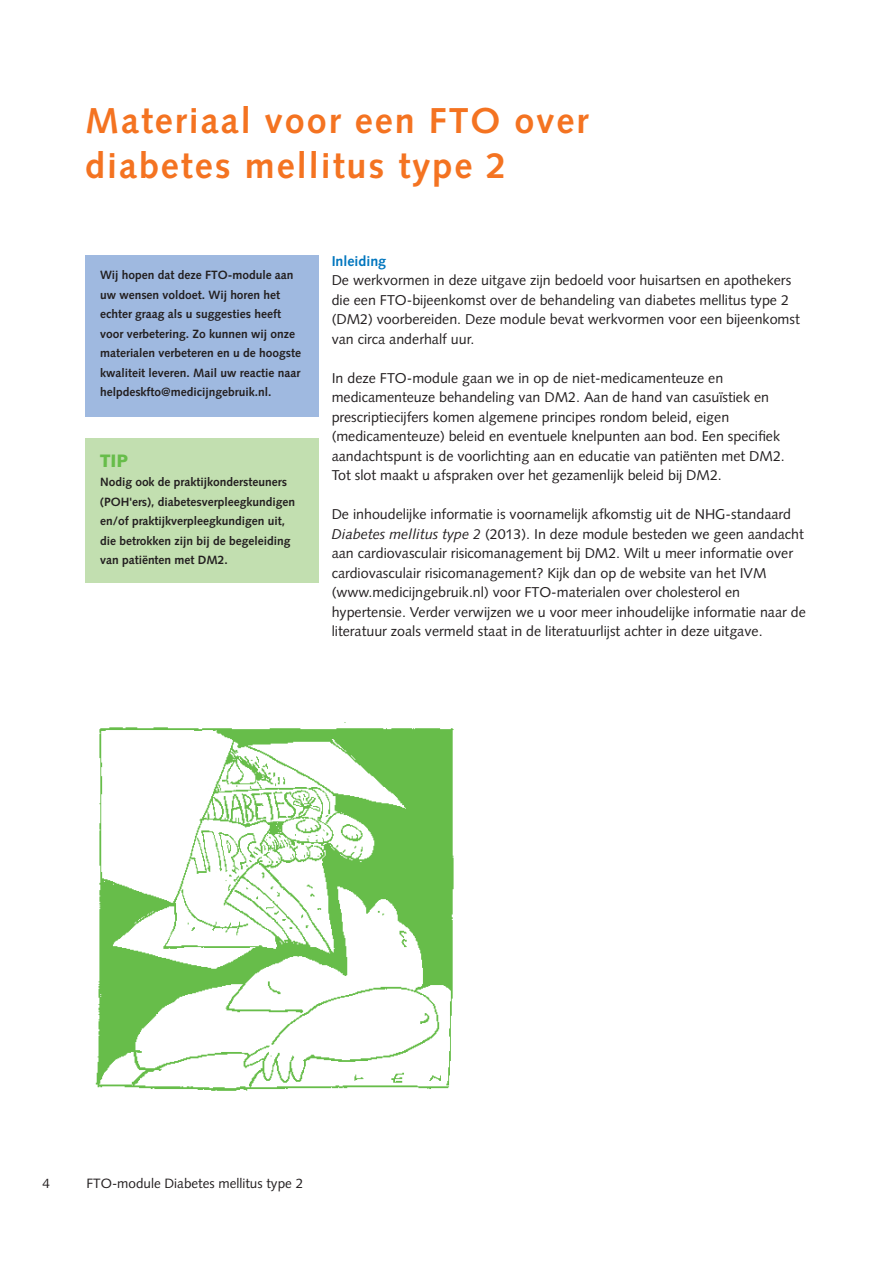
<style>
.page{position:relative;width:893px;height:1263px;background:#fff}
.page>*{position:absolute;margin:0;border:0;box-sizing:border-box;transform-origin:0 0}
.t1{font:700 36px/45px "Syntax";letter-spacing:.055em;color:#f47321}
.t2{font:900 18px "Syntax";color:#67bd4a}
.t3{font:14.25px/19.5px "Syntax";color:#231f20}
.t4{font:700 14.25px "Syntax";color:#0076be}
.t5{font:13.5px "Syntax";color:#231f20}
.t6{font:700 12px/19.5px "Syntax";color:#231f20}
.s1{font-style:italic}
</style>
<div class="page">
<div style="left:85px;top:255px;width:234px;height:162px;background:#9fb9e0"></div>
<img style="left:95px;top:727px;width:359px;height:364px">
<div style="left:85px;top:438px;width:234px;height:145px;background:#c2dfb0"></div>
<h1 class="t1" style="left:85px;top:102px;width:505px">Materiaal voor een FTO over diabetes mellitus type 2</h1>
<p class="t6" style="left:100px;top:266px;width:203px">Wij hopen dat deze FTO-module aan uw wensen voldoet. Wij horen het echter graag als u suggesties heeft voor verbetering. Zo kunnen wij onze materialen verbeteren en u de hoogste kwaliteit leveren. Mail uw reactie naar helpdeskfto@medicijngebruik.nl.</p>
<p class="t2" style="left:100px;top:453px;width:29px">TIP</p>
<p class="t6" style="left:100px;top:473px;width:197px">Nodig ook de praktijkondersteuners (POH'ers), diabetesverpleegkundigen en/of praktijkverpleegkundigen uit, die betrokken zijn bij de begeleiding van patiënten met DM2.</p>
<p class="t4" style="left:332px;top:255px;width:56px">Inleiding</p>
<p class="t3" style="left:332px;top:272px;width:470px">De werkvormen in deze uitgave zijn bedoeld voor huisartsen en apothekers die een FTO-bijeenkomst over de behandeling van diabetes mellitus type 2 (DM2) voorbereiden. Deze module bevat werkvormen voor een bijeenkomst van circa anderhalf uur.</p>
<p class="t3" style="left:332px;top:369px;width:455px">In deze FTO-module gaan we in op de niet-medicamenteuze en medicamenteuze behandeling van DM2. Aan de hand van casuïstiek en prescriptiecijfers komen algemene principes rondom beleid, eigen (medicamenteuze) beleid en eventuele knelpunten aan bod. Een specifiek aandachtspunt is de voorlichting aan en educatie van patiënten met DM2.<br>Tot slot maakt u afspraken over het gezamenlijk beleid bij DM2.</p>
<p class="t3" style="left:332px;top:506px;width:476px">De inhoudelijke informatie is voornamelijk afkomstig uit de NHG-standaard <span class="s1">Diabetes mellitus type 2</span> (2013). In deze module besteden we geen aandacht aan cardiovasculair risicomanagement bij DM2. Wilt u meer informatie over cardiovasculair risicomanagement? Kijk dan op de website van het IVM (www.medicijngebruik.nl) voor FTO-materialen over cholesterol en hypertensie. Verder verwijzen we u voor meer inhoudelijke informatie naar de literatuur zoals vermeld staat in de literatuurlijst achter in deze uitgave.</p>
<p class="t5" style="left:43px;top:1178px;width:9px">4</p>
<p class="t5" style="left:87px;top:1178px;width:218px">FTO-module Diabetes mellitus type 2</p>
</div>
